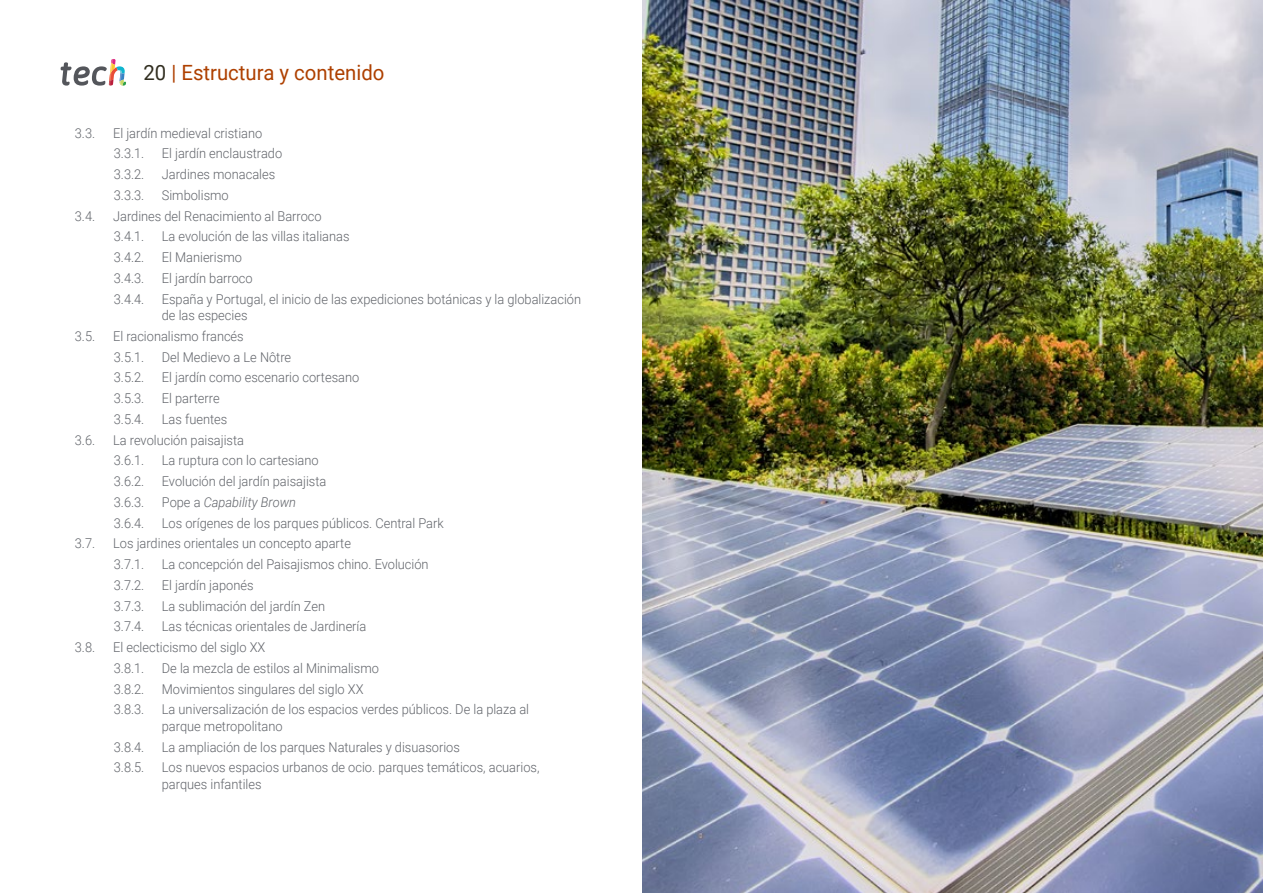
<style>
.page{position:relative;width:1263px;height:893px;background:#fff}
.page>*{position:absolute;margin:0;border:0;box-sizing:border-box;transform-origin:0 0}
.t1{font:21px "Roboto";color:#ae4000}
.t2{font:300 13.5px/20.7px "Roboto";color:#61646a;scale:.95 1}
.t3{font:italic 300 13.5px "Roboto";color:#61646a;scale:.95 1}
.s1{color:#312e20}
.s2{font-style:normal}
</style>
<div class="page">
<svg style="left:61px;top:59px;width:65px;height:27px"></svg>
<img style="left:642px;top:0;width:621px;height:893px">
<h1 class="t1" style="left:144px;top:57px;width:242px"><span class="s1">20</span> | Estructura y contenido</h1>
<p class="t2" style="left:75px;top:122px;width:23px">3.3.</p>
<p class="t2" style="left:113px;top:122px;width:159px">El jardín medieval cristiano<br>3.3.1.</p>
<p class="t2" style="left:162px;top:143px;width:128px">El jardín enclaustrado</p>
<p class="t2" style="left:114px;top:164px;width:34px">3.3.2.</p>
<p class="t2" style="left:162px;top:164px;width:121px">Jardines monacales</p>
<p class="t2" style="left:114px;top:184px;width:34px">3.3.3.</p>
<p class="t2" style="left:162px;top:184px;width:72px">Simbolismo</p>
<p class="t2" style="left:75px;top:205px;width:23px">3.4.</p>
<p class="t2" style="left:113px;top:205px;width:221px">Jardines del Renacimiento al Barroco<br>3.4.1.</p>
<p class="t2" style="left:162px;top:226px;width:199px">La evolución de las villas italianas</p>
<p class="t2" style="left:114px;top:247px;width:34px">3.4.2.</p>
<p class="t2" style="left:162px;top:247px;width:86px">El Manierismo</p>
<p class="t2" style="left:114px;top:267px;width:34px">3.4.3.</p>
<p class="t2" style="left:162px;top:267px;width:97px">El jardín barroco</p>
<p class="t2" style="left:114px;top:288px;width:34px">3.4.4.</p>
<p class="t2" style="left:162px;top:290px;width:443px;line-height:16.5px">España y Portugal, el inicio de las expediciones botánicas y la globalización de las especies</p>
<p class="t2" style="left:75px;top:325px;width:23px">3.5.</p>
<p class="t2" style="left:113px;top:325px;width:139px">El racionalismo francés<br>3.5.1.</p>
<p class="t2" style="left:162px;top:346px;width:138px">Del Medievo a Le Nôtre</p>
<p class="t2" style="left:114px;top:367px;width:34px">3.5.2.</p>
<p class="t2" style="left:162px;top:367px;width:209px">El jardín como escenario cortesano</p>
<p class="t2" style="left:114px;top:388px;width:34px">3.5.3.</p>
<p class="t2" style="left:162px;top:388px;width:62px">El parterre</p>
<p class="t2" style="left:114px;top:408px;width:34px">3.5.4.</p>
<p class="t2" style="left:162px;top:408px;width:70px">Las fuentes</p>
<p class="t2" style="left:75px;top:429px;width:23px">3.6.</p>
<p class="t2" style="left:113px;top:429px;width:139px">La revolución paisajista<br>3.6.1.</p>
<p class="t2" style="left:162px;top:450px;width:167px">La ruptura con lo cartesiano</p>
<p class="t2" style="left:114px;top:471px;width:34px">3.6.2.</p>
<p class="t2" style="left:162px;top:471px;width:175px">Evolución del jardín paisajista</p>
<p class="t2" style="left:114px;top:491px;width:34px">3.6.3.</p>
<p class="t3" style="left:162px;top:493px;width:143px"><span class="s2">Pope a</span> Capability Brown</p>
<p class="t2" style="left:114px;top:512px;width:34px">3.6.4.</p>
<p class="t2" style="left:162px;top:512px;width:298px">Los orígenes de los parques públicos. Central Park</p>
<p class="t2" style="left:75px;top:533px;width:23px">3.7.</p>
<p class="t2" style="left:113px;top:533px;width:252px">Los jardines orientales un concepto aparte<br>3.7.1.</p>
<p class="t2" style="left:162px;top:554px;width:282px">La concepción del Paisajismos chino. Evolución</p>
<p class="t2" style="left:114px;top:574px;width:34px">3.7.2.</p>
<p class="t2" style="left:162px;top:574px;width:98px">El jardín japonés</p>
<p class="t2" style="left:114px;top:595px;width:34px">3.7.3.</p>
<p class="t2" style="left:162px;top:595px;width:173px">La sublimación del jardín Zen</p>
<p class="t2" style="left:114px;top:616px;width:34px">3.7.4.</p>
<p class="t2" style="left:162px;top:616px;width:217px">Las técnicas orientales de Jardinería</p>
<p class="t2" style="left:75px;top:637px;width:23px">3.8.</p>
<p class="t2" style="left:113px;top:637px;width:162px">El eclecticismo del siglo XX<br>3.8.1.</p>
<p class="t2" style="left:162px;top:657px;width:230px">De la mezcla de estilos al Minimalismo</p>
<p class="t2" style="left:114px;top:678px;width:34px">3.8.2.</p>
<p class="t2" style="left:162px;top:678px;width:214px">Movimientos singulares del siglo XX</p>
<p class="t2" style="left:114px;top:699px;width:34px">3.8.3.</p>
<p class="t2" style="left:162px;top:701px;width:388px;line-height:16.5px">La universalización de los espacios verdes públicos. De la plaza al parque metropolitano</p>
<p class="t2" style="left:114px;top:736px;width:34px">3.8.4.</p>
<p class="t2" style="left:162px;top:736px;width:315px">La ampliación de los parques Naturales y disuasorios</p>
<p class="t2" style="left:114px;top:757px;width:34px">3.8.5.</p>
<p class="t2" style="left:162px;top:759px;width:399px;line-height:16.5px">Los nuevos espacios urbanos de ocio. parques temáticos, acuarios, parques infantiles</p>
</div>
